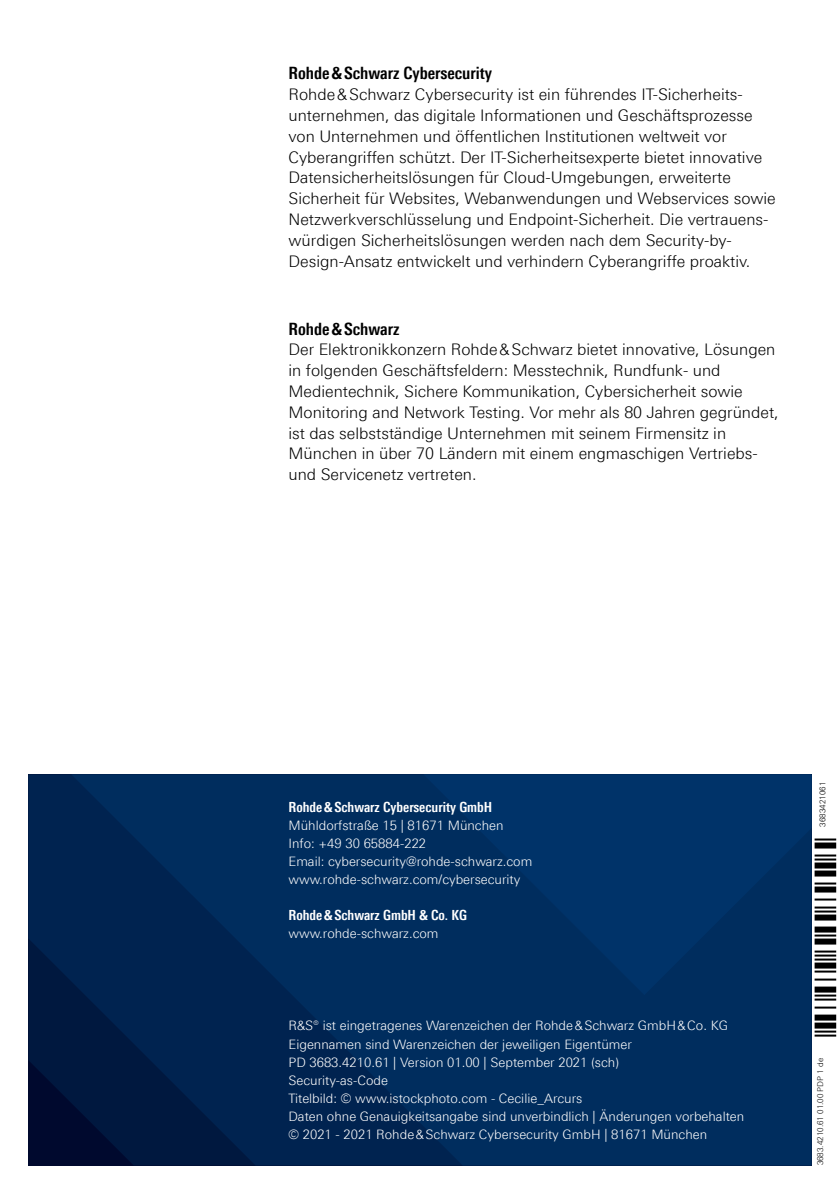
<style>
.page{position:relative;width:840px;height:1191px;background:#fff}
.page>*{position:absolute;margin:0;border:0;box-sizing:border-box;transform-origin:0 0}
.t1{font:700 17px "Linotype Univers 620 Cn";color:#000}
.t2{font:300 16px/20.8px "Linotype Univers 330";color:#000}
.t3{font:700 14px "Linotype Univers 620 Cn";color:#fff}
.t4{font:300 13px/18px "Linotype Univers 330";color:#fff}
.t5{font:300 8px "Linotype Univers 330";color:#000}
</style>
<div class="page">
<svg style="left:28px;top:774px;width:43px;height:391px;background:#001943"></svg>
<svg style="left:71px;top:774px;width:740px;height:391px;background:#002857"></svg>
<svg style="left:423px;top:774px;width:388px;height:221px;background:#003064"></svg>
<hr style="left:814px;top:1034px;width:21px;height:2px;background:#000">
<hr style="left:814px;top:1030px;width:21px;height:2px;background:#000">
<div style="left:814px;top:1022px;width:21px;height:6px;background:#000"></div>
<div style="left:814px;top:1014px;width:21px;height:6px;background:#000"></div>
<hr style="left:814px;top:1006px;width:21px;height:2px;background:#000">
<hr style="left:814px;top:998px;width:21px;height:2px;background:#000">
<hr style="left:814px;top:994px;width:21px;height:2px;background:#000">
<div style="left:814px;top:986px;width:21px;height:6px;background:#000"></div>
<hr style="left:814px;top:978px;width:21px;height:2px;background:#000">
<hr style="left:814px;top:970px;width:21px;height:2px;background:#000">
<div style="left:814px;top:962px;width:21px;height:6px;background:#000"></div>
<hr style="left:814px;top:958px;width:21px;height:2px;background:#000">
<hr style="left:814px;top:954px;width:21px;height:2px;background:#000">
<hr style="left:814px;top:950px;width:21px;height:2px;background:#000">
<div style="left:814px;top:938px;width:21px;height:6px;background:#000"></div>
<hr style="left:814px;top:934px;width:21px;height:2px;background:#000">
<div style="left:814px;top:926px;width:21px;height:6px;background:#000"></div>
<div style="left:814px;top:914px;width:21px;height:6px;background:#000"></div>
<hr style="left:814px;top:910px;width:21px;height:2px;background:#000">
<hr style="left:814px;top:906px;width:21px;height:2px;background:#000">
<hr style="left:814px;top:898px;width:21px;height:2px;background:#000">
<div style="left:814px;top:886px;width:21px;height:6px;background:#000"></div>
<hr style="left:814px;top:882px;width:21px;height:2px;background:#000">
<div style="left:814px;top:870px;width:21px;height:6px;background:#000"></div>
<div style="left:814px;top:862px;width:21px;height:6px;background:#000"></div>
<hr style="left:814px;top:858px;width:21px;height:2px;background:#000">
<hr style="left:814px;top:854px;width:21px;height:2px;background:#000">
<div style="left:814px;top:842px;width:21px;height:6px;background:#000"></div>
<hr style="left:814px;top:838px;width:21px;height:2px;background:#000">
<p class="t1" style="left:288px;top:63px;width:205px">Rohde&amp;Schwarz Cybersecurity</p>
<p class="t2" style="left:288px;top:84px;width:488px">Rohde&amp;Schwarz Cybersecurity ist ein führendes IT-Sicherheits&shy;unternehmen, das digitale Informationen und Geschäftsprozesse von Unternehmen und öffentlichen Institutionen weltweit vor Cyberangriffen schützt. Der IT-Sicherheitsexperte bietet innovative Datensicherheitslösungen für Cloud-Umgebungen, erweiterte Sicherheit für Websites, Webanwendungen und Webservices sowie Netzwerkverschlüsselung und Endpoint-Sicherheit. Die vertrauens&shy;würdigen Sicherheitslösungen werden nach dem Security-by-Design-Ansatz entwickelt und verhindern Cyberangriffe proaktiv.</p>
<p class="t1" style="left:288px;top:318px;width:112px">Rohde&amp;Schwarz</p>
<p class="t2" style="left:288px;top:339px;width:491px">Der Elektronikkonzern Rohde&amp;Schwarz bietet innovative, Lösungen in folgenden Geschäftsfeldern: Messtechnik, Rundfunk- und Medientechnik, Sichere Kommunikation, Cybersicherheit sowie Monitoring and Network Testing. Vor mehr als 80 Jahren gegründet, ist das selbstständige Unternehmen mit seinem Firmensitz in München in über 70 Ländern mit einem engmaschigen Vertriebs&shy;und Servicenetz vertreten.</p>
<p class="t3" style="left:288px;top:798px;width:205px">Rohde&amp;Schwarz Cybersecurity GmbH</p>
<p class="t4" style="left:288px;top:816px;width:245px">Mühldorfstraße 15 | 81671 München Info: +49 30 65884-222<br>Email: cybersecurity@rohde-schwarz.com www.rohde-schwarz.com/cybersecurity</p>
<p class="t3" style="left:288px;top:906px;width:180px">Rohde&amp;Schwarz GmbH &amp; Co. KG</p>
<p class="t4" style="left:288px;top:924px;width:151px">www.rohde-schwarz.com</p>
<p class="t4" style="left:288px;top:1016px;width:457px">R&amp;S® ist eingetragenes Warenzeichen der Rohde&amp;Schwarz GmbH&amp;Co. KG Eigennamen sind Warenzeichen der jeweiligen Eigentümer<br>PD 3683.4210.61 | Version 01.00 | September 2021 (sch)<br>Security-as-Code<br>Titelbild: © www.istockphoto.com - Cecilie_Arcurs<br>Daten ohne Genauigkeitsangabe sind unverbindlich | Änderungen vorbehalten © 2021 - 2021 Rohde&amp;Schwarz Cybersecurity GmbH | 81671 München</p>
<p class="t5" style="left:817px;top:826px;width:46px;rotate:-90deg">3683421061</p>
<p class="t5" style="left:815px;top:1165px;width:109px;rotate:-90deg">3683.4210.61 01.00 PDP 1 de</p>
</div>
